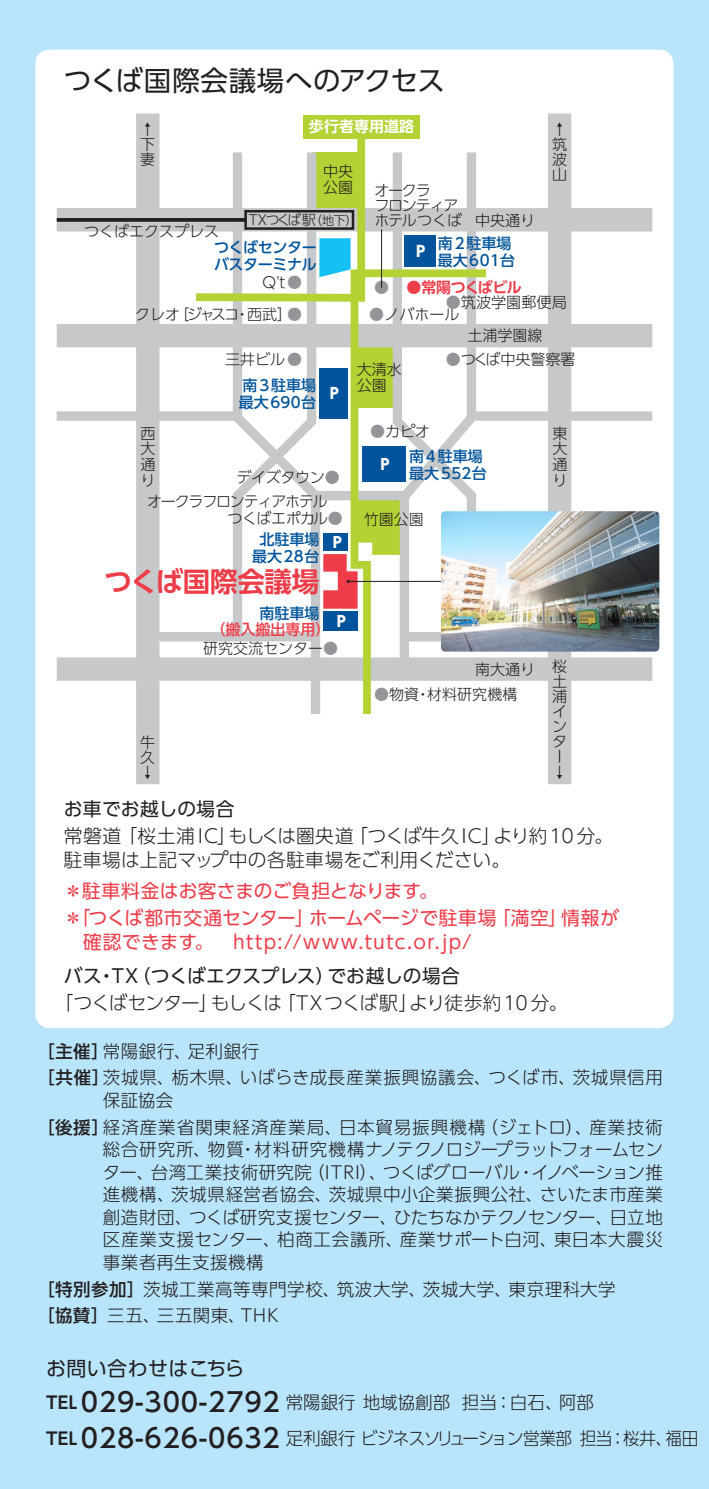
<style>
.page{position:relative;width:709px;height:1489px;background:#fff}
.page>*{position:absolute;margin:0;border:0;box-sizing:border-box;transform-origin:0 0}
.t1{font:27.5px "UD Shin Go Pro";letter-spacing:.01em;color:#231f20}
.t2{font:700 27.5px "UD Shin Go Pro De";letter-spacing:-.01em;color:#ee3d49}
.t3{font:20px "UD Shin Go Pro";letter-spacing:.02em;color:#231f20}
.t4{font:300 18.75px/23.8px "UD Shin Go Pro";color:#231f20}
.t5{font:18.75px/27.2px "UD Shin Go Pro";letter-spacing:.01em;color:#ee3d49}
.t6{font:18.75px "UD Shin Go Pro";letter-spacing:.005em;color:#231f20}
.t7{font:18.75px "UD Shin Go Pro";letter-spacing:.07em;color:#ee3d49}
.t8{font:300 18.75px "UD Shin Go Pro";letter-spacing:-.04em;color:#231f20}
.t9{font:300 17.5px/22.5px "UD Shin Go Pro";letter-spacing:.03em;color:#231f20}
.t10{font:300 17.5px/36px "UD Shin Go Pro";letter-spacing:-.025em;color:#231f20}
.t11{font:300 17.5px/26.8px "UD Shin Go Pro";letter-spacing:.055em;color:#231f20}
.t12{font:300 15.25px "UD Shin Go Pro";color:#231f20}
.t13{font:700 15.25px "UD Shin Go Pro";color:#fff}
.t14{font:300 15px/15px "UD Shin Go Pro";color:#231f20}
.t15{font:300 15px/15px "UD Shin Go Pro";letter-spacing:-.08em;color:#231f20;text-align:right}
.t16{font:500 15px/16.5px "UD Shin Go Pro";letter-spacing:.02em;color:#01549c}
.t17{font:300 15px/32px "UD Shin Go Pro";letter-spacing:-.06em;color:#231f20;text-align:right}
.t18{font:500 15px/16.5px "UD Shin Go Pro";letter-spacing:-.025em;color:#01549c}
.t19{font:500 15px/16.5px "UD Shin Go Pro";color:#01549c;text-align:center}
.t20{font:500 15px/16.5px "UD Shin Go Pro";letter-spacing:.04em;color:#01549c}
.t21{font:300 15px "UD Shin Go Pro";letter-spacing:-.03em;color:#231f20}
.t22{font:500 15px "UD Shin Go Pro";color:#ee3d49}
.t23{font:700 15px "UD Shin Go Pro De";letter-spacing:-.035em;color:#ee3d49}
.t24{font:700 15px "UD Shin Go Pro De";color:#fff}
.t25{font:700 15px "UD Shin Go Pro";color:#fff}
.t26{font:300 15px "UD Shin Go Pro";color:#939598}
.t27{font:300 13.75px "UD Shin Go Pro";letter-spacing:-.095em;color:#231f20}
.s1{font-size:12.25px}
.s2{color:#939598}
.s3{font-weight:500}
.s4{font-family:"UD Shin Go Pro De";font-weight:700;font-size:17px}
.s5{font-weight:500;font-size:26.25px}
</style>
<div class="page">
<div style="left:0;top:0;width:709px;height:1488px;background:#b9e5fa"></div>
<div style="left:35px;top:50px;width:638px;height:978px;background:#fff;border-radius:14px"></div>
<div style="left:136px;top:113px;width:23px;height:671px;background:#c7c8ca"></div>
<div style="left:57px;top:208px;width:595px;height:23px;background:#c7c8ca"></div>
<div style="left:57px;top:324px;width:595px;height:23px;background:#c7c8ca"></div>
<div style="left:548px;top:113px;width:23px;height:671px;background:#c7c8ca"></div>
<div style="left:57px;top:657px;width:595px;height:23px;background:#c7c8ca"></div>
<div style="left:311px;top:495px;width:9px;height:219px;background:#c7c8ca"></div>
<div style="left:57px;top:411px;width:179px;height:10px;background:#c7c8ca"></div>
<div style="left:473px;top:411px;width:179px;height:10px;background:#c7c8ca"></div>
<div style="left:146px;top:632px;width:172px;height:9px;background:#c7c8ca"></div>
<svg style="left:228px;top:305px;width:93px;height:339px"></svg>
<svg style="left:388px;top:152px;width:93px;height:113px"></svg>
<svg style="left:347px;top:265px;width:147px;height:449px"></svg>
<div style="left:319px;top:368px;width:28px;height:51px;background:#01549c"></div>
<div style="left:362px;top:446px;width:44px;height:36px;background:#01549c"></div>
<div style="left:323px;top:611px;width:34px;height:20px;background:#01549c"></div>
<div style="left:404px;top:236px;width:31px;height:31px;background:#01549c"></div>
<svg style="left:188px;top:138px;width:181px;height:167px"></svg>
<svg style="left:57px;top:218px;width:187px;height:4px"></svg>
<div style="left:246px;top:211px;width:107px;height:17px;background:#c7c8ca"></div>
<div style="left:244px;top:210px;width:110px;height:20px;border:2px solid #231f20"></div>
<div style="left:303px;top:115px;width:117px;height:23px;background:#b3d234"></div>
<hr style="left:381px;top:229px;width:1px;height:59px;background:#231f20">
<hr style="left:348px;top:581px;width:263px;height:1px;background:#231f20">
<svg style="left:323px;top:495px;width:82px;height:113px"></svg>
<img style="left:441px;top:511px;width:218px;height:140px">
<h1 class="t1" style="left:64px;top:58px;width:383px">つくば国際会議場へのアクセス</h1>
<p class="t24" style="left:309px;top:114px;width:107px">歩行者専用道路</p>
<p class="t14" style="left:140px;top:121px;width:16px">←下妻</p>
<p class="t14" style="left:552px;top:121px;width:16px">←筑波山</p>
<p class="t14" style="left:323px;top:162px;width:31px;line-height:16.5px">中央公園</p>
<p class="t15" style="left:374px;top:182px;width:89px;text-align:left">オークラ<br>フロンティアホテルつくば</p>
<p class="t27" style="left:249px;top:209px;width:110px">TXつくば駅<span class="s1">（地下）</span></p>
<p class="t14" style="left:475px;top:213px;width:61px">中央通り</p>
<p class="t14" style="left:84px;top:223px;width:136px">つくばエクスプレス</p>
<p class="t20" style="left:438px;top:235px;width:79px">南2駐車場最大601台</p>
<p class="t18" style="left:214px;top:239px;width:104px">つくばセンターバスターミナル</p>
<p class="t13" style="left:416px;top:239px;width:11px">P</p>
<p class="t17" style="left:135px;top:266px;width:168px">Q't<span class="s2">●<br></span>クレオ［ジャスコ・西武］<span class="s2">●</span></p>
<p class="t14" style="left:225px;top:351px;width:78px">三井ビル<span class="s2">●</span></p>
<p class="t16" style="left:239px;top:377px;width:79px">南3駐車場最大690台</p>
<p class="t25" style="left:330px;top:381px;width:11px">P</p>
<p class="t23" style="left:406px;top:275px;width:117px">●常陽つくばビル</p>
<p class="t26" style="left:374px;top:275px;width:16px">●</p>
<p class="t12" style="left:446px;top:290px;width:123px"><span class="s2">●</span>筑波学園郵便局</p>
<p class="t14" style="left:369px;top:306px;width:91px"><span class="s2">●</span>ノバホール</p>
<p class="t14" style="left:357px;top:360px;width:46px;line-height:16.5px">大清水公園</p>
<p class="t14" style="left:467px;top:327px;width:76px">土浦学園線</p>
<p class="t14" style="left:446px;top:351px;width:131px"><span class="s2">●</span>つくば中央警察署</p>
<p class="t14" style="left:370px;top:423px;width:61px"><span class="s2">●</span>カピオ</p>
<p class="t14" style="left:141px;top:424px;width:16px;line-height:15.8px;text-align:justify">西大通り</p>
<p class="t14" style="left:552px;top:424px;width:16px;line-height:15.8px;text-align:justify">東大通り</p>
<p class="t16" style="left:409px;top:447px;width:79px">南4駐車場最大552台</p>
<p class="t25" style="left:380px;top:452px;width:11px">P</p>
<p class="t15" style="left:147px;top:464px;width:197px;line-height:24.2px">デイズタウン<span class="s2">●<br></span>オークラフロンティアホテル　</p>
<p class="t21" style="left:227px;top:506px;width:117px">つくばエポカル<span class="s2">●</span></p>
<p class="t14" style="left:364px;top:511px;width:61px">竹園公園</p>
<p class="t19" style="left:252px;top:531px;width:69px">北駐車場最大28台</p>
<p class="t25" style="left:333px;top:529px;width:11px">P</p>
<h1 class="t2" style="left:104px;top:559px;width:216px">つくば国際会議場</h1>
<p class="t19" style="left:259px;top:604px;width:61px">南駐車場</p>
<p class="t22" style="left:210px;top:617px;width:122px">（搬入搬出専用）</p>
<p class="t25" style="left:337px;top:609px;width:11px">P</p>
<p class="t14" style="left:140px;top:734px;width:16px;text-align:justify">牛久→</p>
<p class="t14" style="left:203px;top:640px;width:136px">研究交流センター<span class="s2">●</span></p>
<p class="t14" style="left:475px;top:661px;width:61px">南大通り</p>
<p class="t14" style="left:374px;top:686px;width:145px"><span class="s2">●</span>物資・材料研究機構</p>
<p class="t14" style="left:552px;top:658px;width:16px">桜土浦インター→</p>
<p class="t6" style="left:64px;top:793px;width:172px">お車でお越しの場合</p>
<p class="t4" style="left:64px;top:823px;width:551px">常磐道「桜土浦 IC」もしくは圏央道「つくば牛久IC」より約10 分。駐車場は上記マップ中の各駐車場をご利用ください。</p>
<p class="t5" style="left:64px;top:876px;width:557px">＊駐車料金はお客さまのご負担となります。<br>＊「つくば都市交通センター」ホームページで駐車場「満空」情報が</p>
<p class="t7" style="left:83px;top:926px;width:390px">確認できます。　http://www.tutc.or.jp/</p>
<p class="t6" style="left:64px;top:960px;width:398px">バス・TX（つくばエクスプレス）でお越しの場合</p>
<p class="t8" style="left:54px;top:988px;width:514px">「つくばセンター」もしくは「TXつくば駅」より徒歩約10 分。</p>
<p class="t9" style="left:37px;top:1036px;width:627px;line-height:26.8px"><span class="s3">［主催］</span>常陽銀行、足利銀行<br><span class="s3">［共催］</span>茨城県、栃木県、いばらき成長産業振興協議会、つくば市、茨城県信用</p>
<p class="t11" style="left:37px;top:1086px;width:627px;text-indent:65px">保証協会<br><span class="s3">［後援］</span>経済産業省関東経済産業局、日本貿易振興機構（ジェトロ）、産業技術</p>
<p class="t9" style="left:103px;top:1137px;width:561px;text-align:justify">総合研究所、物質・材料研究機構ナノテクノロジープラットフォームセンター、台湾工業技術研究院（ITRI）、つくばグローバル・イノベーション推進機構、茨城県経営者協会、茨城県中小企業振興公社、さいたま市産業創造財団、つくば研究支援センター、ひたちなかテクノセンター、日立地区産業支援センター、柏商工会議所、産業サポート白河、東日本大震災事業者再生支援機構</p>
<p class="t9" style="left:37px;top:1274px;width:580px;line-height:26.8px"><span class="s3">［特別参加］</span>茨城工業高等専門学校、筑波大学、茨城大学、東京理科大学<span class="s3">［協賛］</span>三五、三五関東、THK</p>
<p class="t3" style="left:46px;top:1352px;width:200px">お問い合わせはこちら</p>
<p class="t10" style="left:46px;top:1383px;width:653px"><span class="s4">TEL</span> <span class="s5">029-300-2792</span> 常陽銀行地域協創部 担当：白石、阿部<br><span class="s4">TEL</span> <span class="s5">028-626-0632</span> 足利銀行ビジネスソリューション営業部 担当：桜井、福田</p>
</div>
